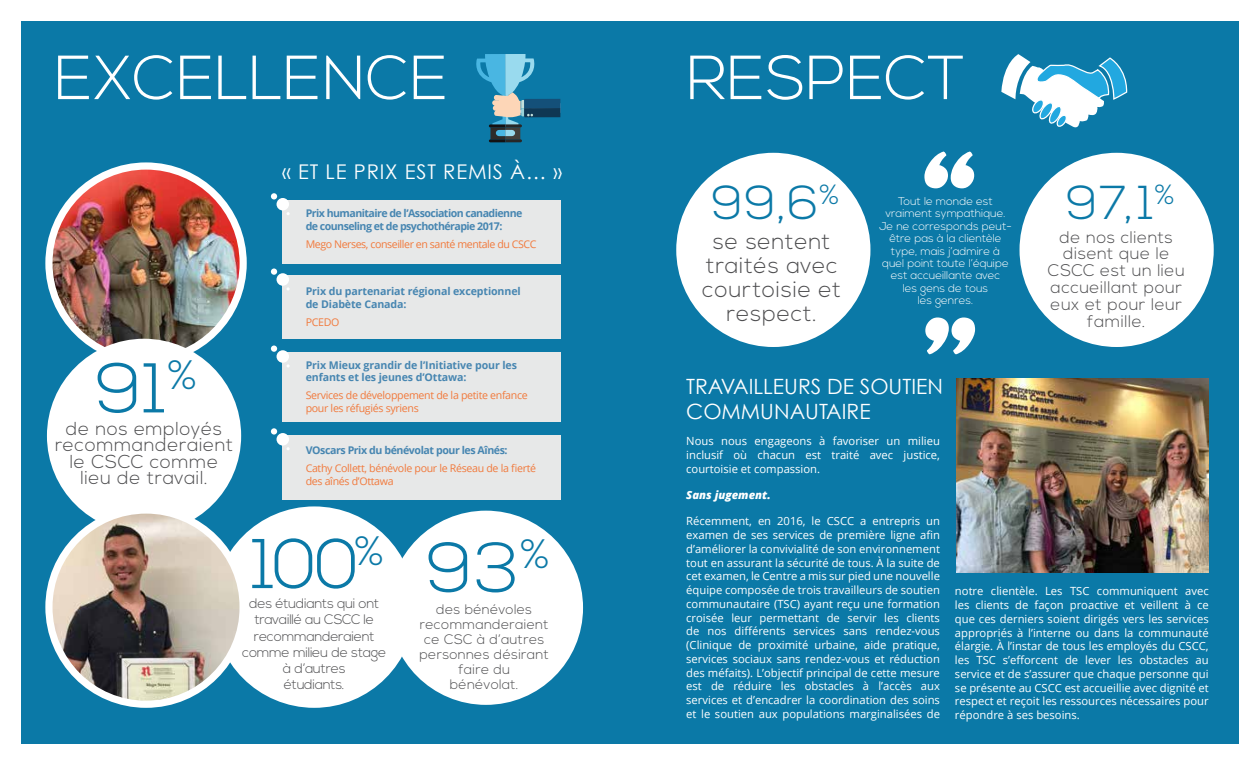
<style>
.page{position:relative;width:1260px;height:765px;background:#fff}
.page>*{position:absolute;margin:0;border:0;box-sizing:border-box;transform-origin:0 0}
.t1{font:300 70.25px "Nexa";letter-spacing:-.005em;color:#0b79a7}
.t2{font:300 62.12px "Nexa";color:#fff}
.t3{font:300 47.5px "Nexa";color:#0b79a7}
.t4{font:300 22.5px/23.8px "Nexa";letter-spacing:.03em;color:#4d4d4f;text-align:center}
.t5{font:21px/24.2px "Century Gothic";color:#fff}
.t6{font:20.25px "Century Gothic";letter-spacing:.04em;color:#fff}
.t7{font:300 18.75px/16.4px "Nexa";letter-spacing:.03em;color:#4d4d4f;text-align:center}
.t8{font:300 16.75px/16.8px "Nexa";letter-spacing:.03em;color:#4d4d4f;text-align:center}
.t9{font:300 13.75px/16.2px "Nexa";letter-spacing:-.01em;color:#4d4d4f;text-align:center}
.t10{font:300 13.75px/15px "Nexa";letter-spacing:.02em;color:#4d4d4f;text-align:center}
.t11{font:11.25px/13.8px "Open Sans";color:#fff;text-align:justify}
.t12{font:300 11.25px/12.4px "Nexa";color:#fff;text-align:center}
.t13{font:italic 800 11.25px "Open Sans";color:#fff}
.t14{font:10.62px/12.5px "Open Sans";letter-spacing:-.03em;color:#f17a3d}
.t15{font:700 10.62px/12.5px "Open Sans";letter-spacing:-.01em;color:#4786b1}
.t16{font:700 10.62px/12.5px "Open Sans";letter-spacing:-.05em;color:#4786b1}
.t17{font:700 10.62px "Open Sans";letter-spacing:-.04em;color:#4786b1}
</style>
<div class="page">
<div style="left:21px;top:21px;width:1218px;height:723px;background:#0b79a7"></div>
<div style="left:217px;top:510px;width:194px;height:194px;background:#fff;border-radius:50%"></div>
<div style="left:214px;top:506px;width:201px;height:202px;border:7px solid #fff;border-radius:50%"></div>
<img style="left:52px;top:170px;width:190px;height:190px">
<div style="left:45px;top:162px;width:202px;height:202px;border:7px solid #fff;border-radius:50%"></div>
<div style="left:389px;top:511px;width:194px;height:194px;background:#fff;border-radius:50%"></div>
<div style="left:676px;top:153px;width:194px;height:194px;background:#fff;border-radius:50%"></div>
<div style="left:1020px;top:153px;width:194px;height:194px;background:#fff;border-radius:50%"></div>
<div style="left:47px;top:339px;width:194px;height:194px;background:#fff;border-radius:50%"></div>
<div style="left:282px;top:200px;width:278px;height:63px;background:#e7e8e8"></div>
<div style="left:277px;top:198px;width:12px;height:12px;background:#fff;border-radius:50%"></div>
<svg style="left:271px;top:193px;width:6px;height:6px"></svg>
<div style="left:282px;top:275px;width:278px;height:64px;background:#e7e8e8"></div>
<div style="left:277px;top:273px;width:12px;height:13px;background:#fff;border-radius:50%"></div>
<div style="left:271px;top:268px;width:6px;height:7px;background:#fff;border-radius:50%"></div>
<div style="left:282px;top:352px;width:278px;height:70px;background:#e7e8e8"></div>
<div style="left:277px;top:350px;width:12px;height:13px;background:#fff;border-radius:50%"></div>
<svg style="left:271px;top:346px;width:6px;height:6px"></svg>
<div style="left:282px;top:435px;width:278px;height:65px;background:#e7e8e8"></div>
<div style="left:277px;top:433px;width:12px;height:13px;background:#fff;border-radius:50%"></div>
<div style="left:271px;top:428px;width:6px;height:7px;background:#fff;border-radius:50%"></div>
<svg style="left:924px;top:152px;width:50px;height:36px"></svg>
<svg style="left:925px;top:317px;width:50px;height:37px"></svg>
<svg style="left:476px;top:54px;width:84px;height:88px"></svg>
<svg style="left:1001px;top:54px;width:127px;height:74px"></svg>
<img style="left:956px;top:379px;width:253px;height:194px">
<img style="left:52px;top:510px;width:188px;height:194px">
<div style="left:45px;top:506px;width:202px;height:202px;border:7px solid #fff;border-radius:50%"></div>
<h2 class="t2" style="left:54px;top:42px;width:395px">EXCELLENCE</h2>
<h2 class="t2" style="left:686px;top:42px;width:280px">RESPECT</h2>
<h1 class="t1" style="left:95px;top:348px;width:104px">91<sup>%</sup></h1>
<h3 class="t7" style="left:55px;top:421px;width:180px">de nos employés recommanderaient le CSCC comme lieu de travail.</h3>
<h3 class="t6" style="left:282px;top:159px;width:282px">« ET LE PRIX EST REMIS À… »</h3>
<p class="t16" style="left:306px;top:207px;width:218px">Prix humanitaire de l’Association canadienne de counseling et de psychothérapie 2017:</p>
<p class="t14" style="left:306px;top:238px;width:232px">Mego Nerses, conseiller en santé mentale du CSCC</p>
<p class="t15" style="left:306px;top:285px;width:217px">Prix du partenariat régional exceptionnel de Diabète Canada:</p>
<p class="t14" style="left:306px;top:316px;width:35px">PCEDO</p>
<p class="t15" style="left:306px;top:358px;width:213px">Prix Mieux grandir de l’Initiative pour les enfants et les jeunes d’Ottawa:</p>
<p class="t14" style="left:306px;top:389px;width:224px">Services de développement de la petite enfance pour les réfugiés syriens</p>
<p class="t17" style="left:306px;top:443px;width:203px">VOscars Prix du bénévolat pour les Aînés:</p>
<p class="t14" style="left:306px;top:462px;width:232px">Cathy Collett, bénévole pour le Réseau de la fierté des aînés d’Ottawa</p>
<h1 class="t1" style="left:252px;top:524px;width:300px">100<sup>%</sup> 93<sup>%</sup></h1>
<p class="t9" style="left:242px;top:596px;width:146px">des étudiants qui ont travaillé au CSCC le recommanderaient comme milieu de stage à d’autres<br>étudiants.</p>
<p class="t10" style="left:419px;top:603px;width:131px">des bénévoles recommanderaient ce CSC à d’autres personnes désirant faire du<br>bénévolat.</p>
<h3 class="t3" style="left:711px;top:176px;width:130px">99,6<sup>%</sup></h3>
<h3 class="t3" style="left:1066px;top:176px;width:110px">97,1<sup>%</sup></h3>
<p class="t12" style="left:879px;top:196px;width:134px">Tout le monde est vraiment sympathique.<br>Je ne corresponds peut&shy;être pas à la clientèle type, mais j’admire à quel point toute l’équipe est accueillante avec<br>les gens de tous<br>les genres.</p>
<h3 class="t4" style="left:702px;top:231px;width:140px">se sentent traités avec courtoisie et respect.</h3>
<h3 class="t8" style="left:1048px;top:229px;width:138px">de nos clients disent que le<br>CSCC est un lieu accueillant pour eux et pour leur famille.</h3>
<h3 class="t5" style="left:686px;top:374px;width:258px">TRAVAILLEURS DE SOUTIEN<br>COMMUNAUTAIRE</h3>
<p class="t11" style="left:686px;top:434px;width:255px">Nous nous engageons à favoriser un milieu inclusif où chacun est traité avec justice, courtoisie et compassion.</p>
<p class="t13" style="left:686px;top:487px;width:86px">Sans jugement.</p>
<p class="t11" style="left:686px;top:514px;width:255px">Récemment, en 2016, le CSCC a entrepris un examen de ses services de première ligne afin d’améliorer la convivialité de son environnement tout en assurant la sécurité de tous. À la suite de cet examen, le Centre a mis sur pied une nouvelle équipe composée de trois travailleurs de soutien communautaire (TSC) ayant reçu une formation croisée leur permettant de servir les clients de nos différents services sans rendez-vous (Clinique de proximité urbaine, aide pratique, services sociaux sans rendez-vous et réduction des méfaits). L’objectif principal de cette mesure est de réduire les obstacles à l’accès aux services et d’encadrer la coordination des soins et le soutien aux populations marginalisées de</p>
<p class="t11" style="left:955px;top:584px;width:255px">notre clientèle. Les TSC communiquent avec les clients de façon proactive et veillent à ce que ces derniers soient dirigés vers les services appropriés à l’interne ou dans la communauté élargie. À l’instar de tous les employés du CSCC, les TSC s’efforcent de lever les obstacles au service et de s’assurer que chaque personne qui se présente au CSCC est accueillie avec dignité et respect et reçoit les ressources nécessaires pour répondre à ses besoins.</p>
</div>
